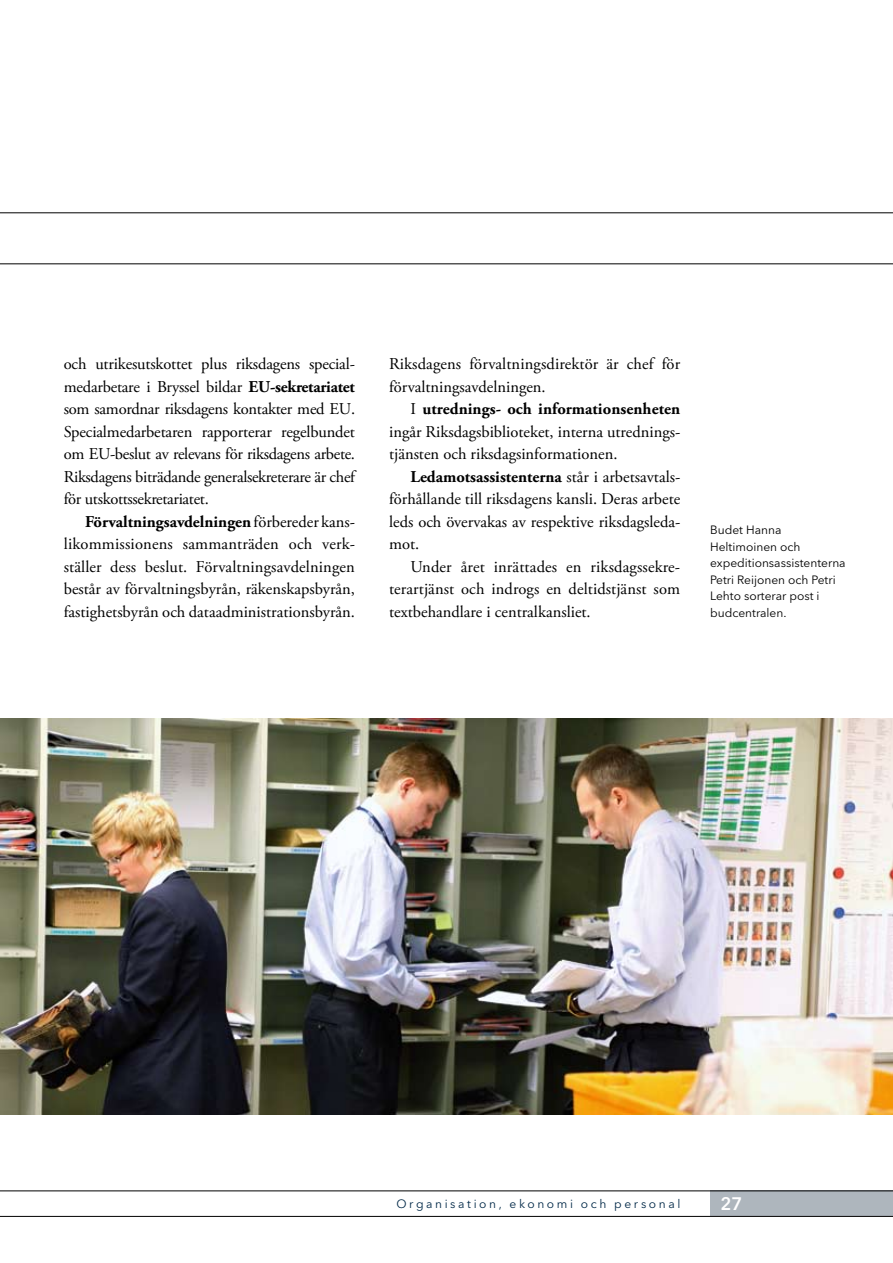
<style>
.page{position:relative;width:893px;height:1263px;background:#fff}
.page>*{position:absolute;margin:0;border:0;box-sizing:border-box;transform-origin:0 0}
.t1{font:600 18px "Avenir Next LT Pro";color:#fff}
.t2{font:16.5px/22.5px "Adobe Garamond Pro";letter-spacing:-.02em;color:#000;text-align:justify}
.t3{font:16.5px/22.5px "Adobe Garamond Pro";letter-spacing:-.04em;color:#000}
.t4{font:16.5px/22.5px "Adobe Garamond Pro";letter-spacing:-.06em;color:#000}
.t5{font:12px/16.5px "Avenir Next LT Pro";color:#000}
.t6{font:12px "Avenir Next LT Pro";letter-spacing:.215em;color:#002847}
.s1{font-weight:700}
</style>
<div class="page">
<hr style="left:0;top:213px;width:893px;height:1px;background:#000">
<hr style="left:0;top:264px;width:893px;height:1px;background:#000">
<div style="left:710px;top:1191px;width:183px;height:25px;background:#aeb6bd"></div>
<hr style="left:0;top:1190px;width:893px;height:1px;background:#000">
<hr style="left:0;top:1216px;width:893px;height:1px;background:#000">
<img style="left:0;top:719px;width:893px;height:395px">
<p class="t3" style="left:64px;top:353px;width:295px">och utrikesutskottet plus riksdagens special&shy;medarbetare i Bryssel bildar <span class="s1">EU-sekretariatet </span>som samordnar riksdagens kontakter med EU.<br>Specialmedarbetaren rapporterar regelbundet om EU-beslut av relevans för riksdagens arbete.<br>Riksdagens biträdande generalsekreterare är chef för utskottssekretariatet.</p>
<p class="t2" style="left:64px;top:511px;width:293px;text-indent:21px"><span class="s1">Förvaltningsavdelningen</span> förbereder kans&shy;likommissionens sammanträden och verk&shy;ställer dess beslut. Förvaltningsavdelningen består av förvaltningsbyrån, räkenskapsbyrån, fastighetsbyrån och dataadministrationsbyrån.</p>
<p class="t4" style="left:389px;top:353px;width:293px">Riksdagens förvaltningsdirektör är chef för förvaltningsavdelningen.</p>
<p class="t2" style="left:389px;top:398px;width:293px;text-indent:21px">I <span class="s1">utrednings- och informationsenheten </span>ingår Riksdagsbiblioteket, interna utrednings&shy;tjänsten och riksdagsinformationen.</p>
<p class="t2" style="left:389px;top:466px;width:293px;text-indent:21px"><span class="s1">Ledamotsassistenterna</span> står i arbetsavtals&shy;förhållande till riksdagens kansli. Deras arbete leds och övervakas av respektive riksdagsleda&shy;mot.</p>
<p class="t2" style="left:389px;top:556px;width:293px;text-indent:21px">Under året inrättades en riksdagssekre&shy;terartjänst och indrogs en deltidstjänst som textbehandlare i centralkansliet.</p>
<p class="t5" style="left:710px;top:522px;width:137px">Budet Hanna<br>Heltimoinen och expeditionsassistenterna<br>Petri Reijonen och Petri<br>Lehto sorterar post i budcentralen.</p>
<p class="t6" style="left:396px;top:1196px;width:285px">Organisation, ekonomi och personal</p>
<p class="t1" style="left:721px;top:1193px;width:23px">27</p>
</div>
